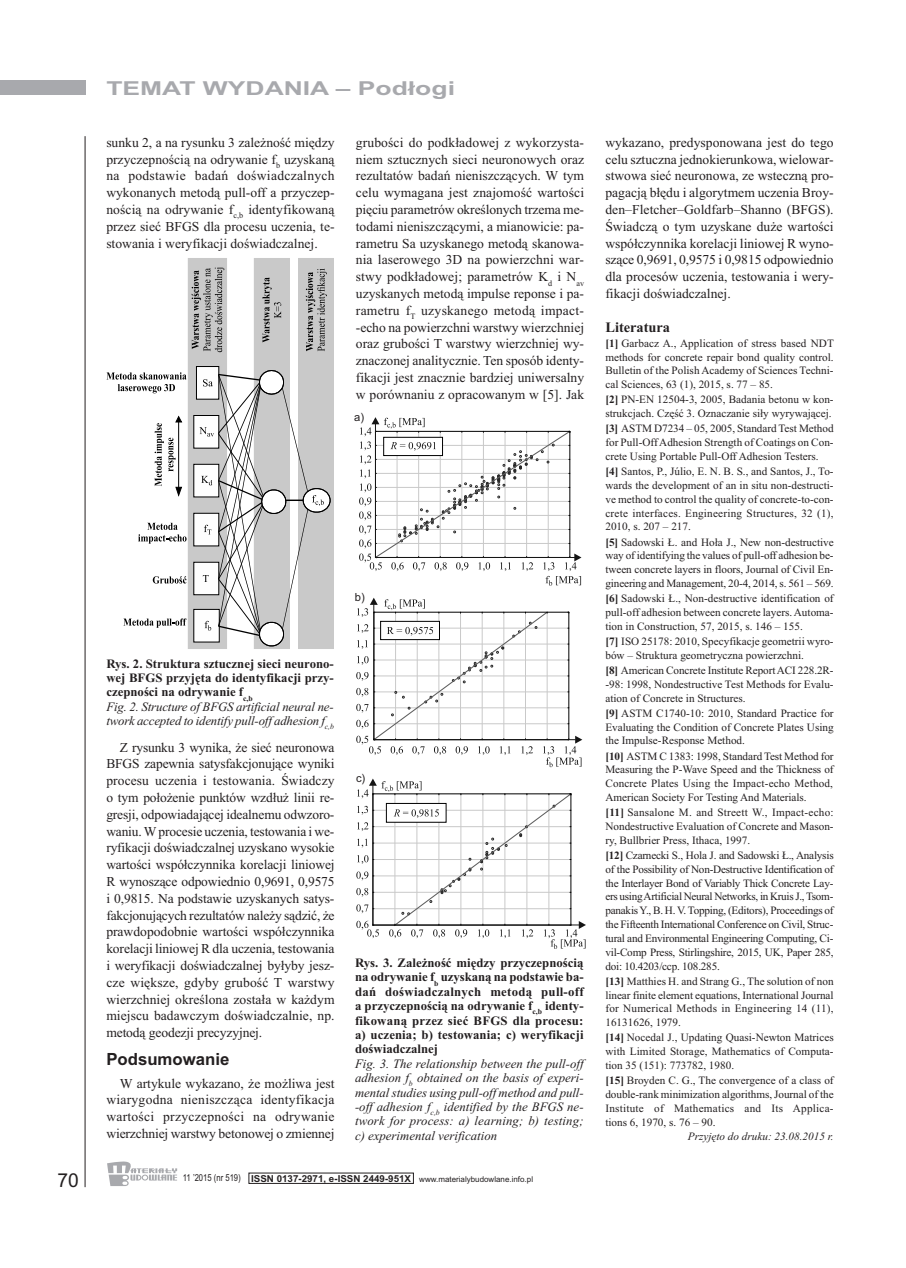
<style>
.page{position:relative;width:906px;height:1268px;background:#fff}
.page>*{position:absolute;margin:0;border:0;box-sizing:border-box;transform-origin:0 0}
.t1{font:700 19.2px "Arial";color:#a8a9ad;scale:1.38 1}
.t2{font:19.2px "Arial";color:#231f20}
.t3{font:700 16.8px "Arial";color:#231f20}
.t4{font:700 14.4px "Times New Roman";color:#231f20}
.t5{font:13.65px/16.8px "Times New Roman";color:#231f20;text-align:justify}
.t6{font:700 12.75px/14.4px "Times New Roman";color:#231f20}
.t7{font:italic 12.75px/14.4px "Times New Roman";color:#231f20;text-align:justify}
.t8{font:11.25px/13.8px "Times New Roman";color:#231f20;text-align:justify}
.t9{font:italic 11.25px "Times New Roman";color:#231f20}
.t10{font:11.25px "Arial";color:#231f20}
.t11{font:7.95px "Arial";color:#231f20}
.s1{font-weight:400;font-style:italic}
.s2{font-weight:700}
.s3{font-size:9.6px}
.s4{font-weight:700;font-size:9.6px}
</style>
<div class="page">
<div style="left:0;top:81px;width:85px;height:14px;background:#a8a9ad"></div>
<hr style="left:85px;top:136px;width:1px;height:1050px;background:#231f20">
<svg style="left:107px;top:1161px;width:70px;height:24px"></svg>
<div style="left:254px;top:258px;width:35px;height:390px;background:#c9c9c9"></div>
<div style="left:299px;top:258px;width:35px;height:390px;background:#c9c9c9"></div>
<div style="left:188px;top:258px;width:38px;height:390px;background:#c9c9c9"></div>
<div style="left:194px;top:464px;width:25px;height:33px;background:#fefefe"></div>
<div style="left:194px;top:513px;width:25px;height:33px;background:#fefefe"></div>
<div style="left:194px;top:562px;width:25px;height:32px;background:#fefefe"></div>
<div style="left:196px;top:366px;width:23px;height:33px;background:#fefefe"></div>
<div style="left:196px;top:366px;width:23px;height:33px;border:1px solid #000"></div>
<div style="left:194px;top:415px;width:25px;height:33px;background:#fefefe"></div>
<div style="left:194px;top:609px;width:25px;height:33px;background:#fefefe"></div>
<svg style="left:192px;top:267px;width:32px;height:85px"></svg>
<svg style="left:306px;top:268px;width:21px;height:83px"></svg>
<svg style="left:138px;top:522px;width:48px;height:21px"></svg>
<svg style="left:123px;top:618px;width:63px;height:9px"></svg>
<svg style="left:262px;top:277px;width:19px;height:65px"></svg>
<svg style="left:106px;top:372px;width:80px;height:21px"></svg>
<svg style="left:153px;top:576px;width:33px;height:7px"></svg>
<svg style="left:199px;top:370px;width:132px;height:276px"></svg>
<svg style="left:155px;top:415px;width:27px;height:81px"></svg>
<svg style="left:359px;top:417px;width:222px;height:168px"></svg>
<svg style="left:356px;top:597px;width:226px;height:170px"></svg>
<svg style="left:356px;top:778px;width:230px;height:170px"></svg>
<div style="left:352px;top:412px;width:12px;height:12px;background:#fff"></div>
<div style="left:354px;top:592px;width:11px;height:11px;background:#fff"></div>
<div style="left:354px;top:773px;width:11px;height:11px;background:#fff"></div>
<h1 class="t2" style="left:57px;top:1168px;width:23px">70</h1>
<h1 class="t1" style="left:106px;top:77px;width:254px">TEMAT WYDANIA – Podłogi</h1>
<p class="t5" style="left:106px;top:134px;width:230px">sunku 2, a na rysunku 3 zależność między przyczepnością na odrywanie f<sub>b</sub> uzyskaną na podstawie badań doświadczalnych wykonanych metodą pull-off a przyczep&shy;nością na odrywanie f<sub>c,b</sub> identyfikowaną przez sieć BFGS dla procesu uczenia, te&shy;stowania i weryfikacji doświadczalnej.</p>
<p class="t6" style="left:106px;top:656px;width:229px">Rys. 2. Struktura sztucznej sieci neurono&shy;wej BFGS przyjęta do identyfikacji przy&shy;czepności na odrywanie f<sub>c,b<br></sub><span class="s1">Fig. 2. Structure of BFGS artificial neural ne&shy;twork accepted to identify pull-off adhesion f</span><sub>c,b</sub></p>
<p class="t5" style="left:106px;top:738px;width:230px;text-indent:14px">Z rysunku 3 wynika, że sieć neuronowa BFGS zapewnia satysfakcjonujące wyniki procesu uczenia i testowania. Świadczy o tym położenie punktów wzdłuż linii re&shy;gresji, odpowiadającej idealnemu odwzoro&shy;waniu. W procesie uczenia, testowania i we&shy;ryfikacji doświadczalnej uzyskano wysokie wartości współczynnika korelacji liniowej R wynoszące odpowiednio 0,9691, 0,9575 i 0,9815. Na podstawie uzyskanych satys&shy;fakcjonujących rezultatów należy sądzić, że prawdopodobnie wartości współczynnika korelacji liniowej R dla uczenia, testowania i weryfikacji doświadczalnej byłyby jesz&shy;cze większe, gdyby grubość T warstwy wierzchniej określona została w każdym miejscu badawczym doświadczalnie, np. metodą geodezji precyzyjnej.</p>
<h2 class="t3" style="left:106px;top:1048px;width:125px">Podsumowanie</h2>
<p class="t5" style="left:106px;top:1074px;width:230px;text-indent:14px">W artykule wykazano, że możliwa jest wiarygodna nieniszcząca identyfikacja wartości przyczepności na odrywanie wierzchniej warstwy betonowej o zmiennej</p>
<p class="t5" style="left:356px;top:134px;width:230px">grubości do podkładowej z wykorzysta&shy;niem sztucznych sieci neuronowych oraz rezultatów badań nieniszczących. W tym celu wymagana jest znajomość wartości pięciu parametrów określonych trzema me&shy;todami nieniszczącymi, a mianowicie: pa&shy;rametru Sa uzyskanego metodą skanowa&shy;nia laserowego 3D na powierzchni war&shy;stwy podkładowej; parametrów K<sub>d</sub> i N<sub>av </sub>uzyskanych metodą impulse reponse i pa&shy;rametru f<sub>T</sub> uzyskanego metodą impact--echo na powierzchni warstwy wierzchniej oraz grubości T warstwy wierzchniej wy&shy;znaczonej analitycznie. Ten sposób identy&shy;fikacji jest znacznie bardziej uniwersalny w porównaniu z opracowanym w [5]. Jak</p>
<p class="t5" style="left:605px;top:134px;width:230px">wykazano, predysponowana jest do tego celu sztuczna jednokierunkowa, wielowar&shy;stwowa sieć neuronowa, ze wsteczną pro&shy;pagacją błędu i algorytmem uczenia Broy&shy;den–Fletcher–Goldfarb–Shanno (BFGS).<br>Świadczą o tym uzyskane duże wartości współczynnika korelacji liniowej R wyno&shy;szące 0,9691, 0,9575 i 0,9815 odpowiednio dla procesów uczenia, testowania i wery&shy;fikacji doświadczalnej.</p>
<p class="t4" style="left:605px;top:318px;width:66px">Literatura</p>
<p class="t8" style="left:605px;top:336px;width:230px"><span class="s2">[1]</span> Garbacz A., Application of stress based NDT methods for concrete repair bond quality control.<br>Bulletin of the Polish Academy of Sciences Techni&shy;cal Sciences, 63 (1), 2015, s. 77 – 85.</p>
<p class="t8" style="left:605px;top:392px;width:230px"><span class="s2">[2]</span> PN-EN 12504-3, 2005, Badania betonu w kon&shy;strukcjach. Część 3. Oznaczanie siły wyrywającej.</p>
<p class="t8" style="left:605px;top:421px;width:230px"><span class="s2">[3]</span> ASTM D7234 – 05, 2005, Standard Test Method for Pull-OffAdhesion Strength of Coatings on Con&shy;crete Using Portable Pull-Off Adhesion Testers.</p>
<p class="t8" style="left:605px;top:464px;width:230px"><span class="s2">[4]</span> Santos, P., Júlio, E. N. B. S., and Santos, J., To&shy;wards the development of an in situ non-destructi&shy;ve method to control the quality of concrete-to-con&shy;crete interfaces. Engineering Structures, 32 (1), 2010, s. 207 – 217.</p>
<p class="t8" style="left:605px;top:534px;width:230px"><span class="s2">[5]</span> Sadowski Ł. and Hoła J., New non-destructive way of identifying the values of pull-off adhesion be&shy;tween concrete layers in floors, Journal of Civil En&shy;gineering and Management, 20-4, 2014, s. 561 – 569.</p>
<p class="t8" style="left:605px;top:591px;width:230px"><span class="s2">[6]</span> Sadowski Ł., Non-destructive identification of pull-off adhesion between concrete layers.Automa&shy;tion in Construction, 57, 2015, s. 146 – 155.</p>
<p class="t8" style="left:605px;top:634px;width:230px"><span class="s2">[7]</span> ISO 25178: 2010, Specyfikacje geometrii wyro&shy;bów – Struktura geometryczna powierzchni.</p>
<p class="t8" style="left:605px;top:663px;width:230px"><span class="s2">[8]</span> American Concrete Institute ReportACI 228.2R--98: 1998, Nondestructive Test Methods for Evalu&shy;ation of Concrete in Structures.</p>
<p class="t8" style="left:605px;top:705px;width:230px"><span class="s2">[9]</span> ASTM C1740-10: 2010, Standard Practice for Evaluating the Condition of Concrete Plates Using the Impulse-Response Method.</p>
<p class="t8" style="left:605px;top:748px;width:230px"><span class="s2">[10]</span> ASTM C 1383: 1998, Standard Test Method for Measuring the P-Wave Speed and the Thickness of Concrete Plates Using the Impact-echo Method, American Society For Testing And Materials.</p>
<p class="t8" style="left:605px;top:805px;width:230px"><span class="s2">[11]</span> Sansalone M. and Streett W., Impact-echo:<br>Nondestructive Evaluation of Concrete and Mason&shy;ry, Bullbrier Press, Ithaca, 1997.</p>
<p class="t8" style="left:605px;top:848px;width:230px"><span class="s2">[12]</span> Czarnecki S., Hola J. and Sadowski Ł., Analysis of the Possibility of Non-Destructive Identification of the Interlayer Bond of Variably Thick Concrete Lay&shy;ers usingArtificial Neural Networks, in Kruis J.,Tsom&shy;panakisY., B. H. V. Topping, (Editors), Proceedings of the Fifteenth International Conference on Civil, Struc&shy;tural and Environmental Engineering Computing, Ci&shy;vil-Comp Press, Stirlingshire, 2015, UK, Paper 285, doi: 10.4203/ccp. 108.285.</p>
<p class="t8" style="left:605px;top:973px;width:230px"><span class="s2">[13]</span> Matthies H. and Strang G., The solution of non linear finite element equations, International Journal for Numerical Methods in Engineering 14 (11), 16131626, 1979.</p>
<p class="t8" style="left:605px;top:1030px;width:230px"><span class="s2">[14]</span> Nocedal J., Updating Quasi-Newton Matrices with Limited Storage, Mathematics of Computa&shy;tion 35 (151): 773782, 1980.</p>
<p class="t8" style="left:605px;top:1073px;width:230px"><span class="s2">[15]</span> Broyden C. G., The convergence of a class of double-rank minimization algorithms, Journal of the Institute of Mathematics and Its Applica&shy;tions 6, 1970, s. 76 – 90.</p>
<p class="t9" style="left:688px;top:1129px;width:147px">Przyjęto do druku: 23.08.2015 r.</p>
<p class="t10" style="left:354px;top:410px;width:11px">a)</p>
<p class="t10" style="left:355px;top:590px;width:11px">b)</p>
<p class="t10" style="left:356px;top:771px;width:11px">c)</p>
<p class="t6" style="left:355px;top:955px;width:230px;text-align:justify">Rys. 3. Zależność między przyczepnością na odrywanie f<sub>b</sub> uzyskaną na podstawie ba&shy;dań doświadczalnych metodą pull-off a przyczepnością na odrywanie f<sub>c,b</sub> identy&shy;fikowaną przez sieć BFGS dla procesu: a) uczenia; b) testowania; c) weryfikacji doświadczalnej</p>
<p class="t7" style="left:355px;top:1055px;width:230px">Fig. 3. The relationship between the pull-off adhesion f<sub>b</sub> obtained on the basis of experi&shy;mental studies using pull-off method and pull--off adhesion f<sub>c,b</sub> identified by the BFGS ne&shy;twork for process: a) learning; b) testing; c) experimental verification</p>
<p class="t11" style="left:183px;top:1174px;width:352px"><span class="s3">11 ’2015 (nr 519)</span> <span class="s4">ISSN 0137-2971, e-ISSN 2449-951X</span> www.materialybudowlane.info.pl</p>
</div>
